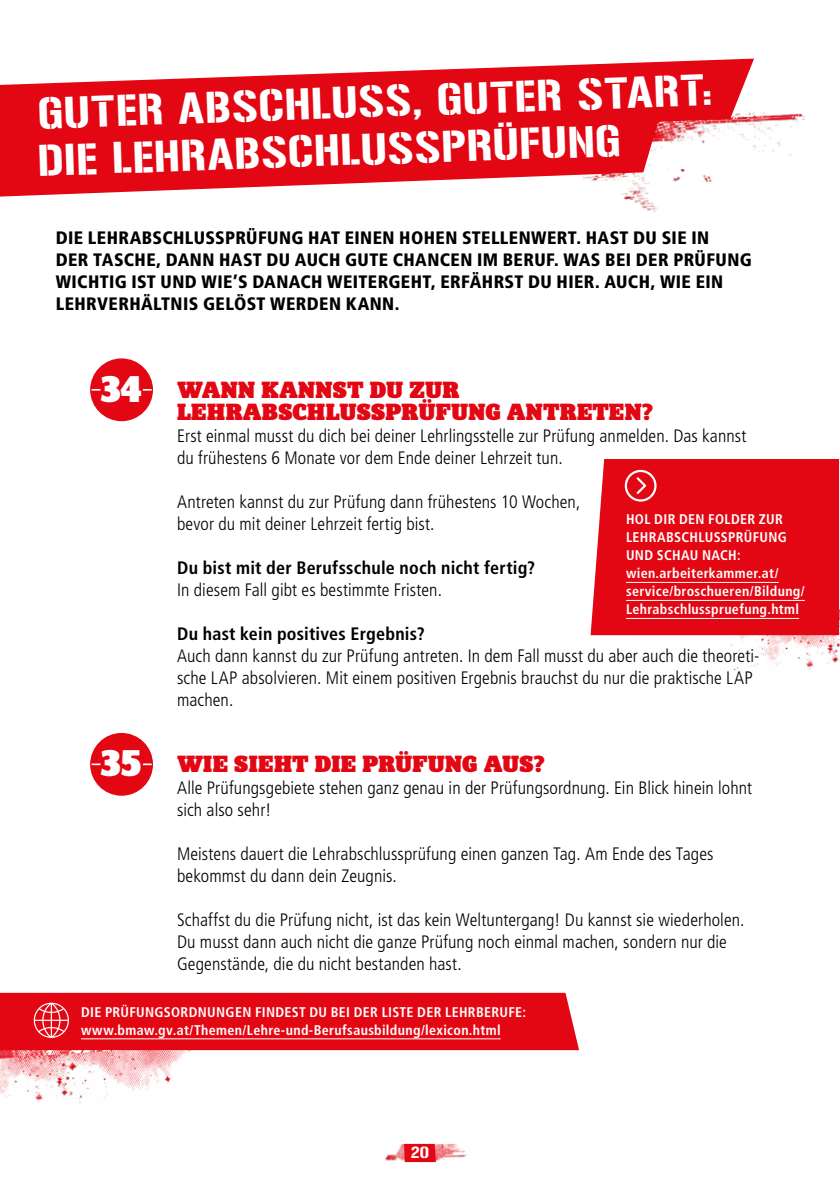
<style>
.page{position:relative;width:840px;height:1191px;background:#fff}
.page>*{position:absolute;margin:0;border:0;box-sizing:border-box;transform-origin:0 0}
.Kapitelüberschrift_Ebene_1{font:44px/47.4px "Gunplay";color:#fff}
.nummer_überschrift_ebene_2{font:900 38px "Sky Serif";color:#fff}
.Überschrift_Ebene_2{font:900 24px/22px "Sky Serif";letter-spacing:.005em;color:#e30613}
.Fließtext{font:300 condensed 18px/22px "Frutiger LT Std";letter-spacing:.005em;color:#000}
.Kapitel_Einleitung{font:900 condensed 18px/22px "Frutiger LT Std";letter-spacing:.02em;color:#000}
.Überschrift_Ebene_3{font:700 condensed 18px "Frutiger LT Std";letter-spacing:.015em;color:#000}
.t1{font:16px "Gunplay";color:#fff}
.Werbetext{font:700 condensed 14px/18px "Frutiger LT Std";letter-spacing:.025em;color:#fff}
</style>
<div class="page">
<img style="left:385px;top:1144px;width:82px;height:18px">
<svg style="left:404px;top:1143px;width:31px;height:19px"></svg>
<img style="left:624px;top:58px;width:182px;height:154px">
<svg style="left:0;top:59px;width:753px;height:86px;fill:#e30613"></svg>
<svg style="left:0;top:112px;width:660px;height:85px;background:#e72c37"></svg>
<div style="left:90px;top:358px;width:63px;height:63px;background:#e30613;border-radius:50%"></div>
<svg style="left:92px;top:389px;width:8px;height:2px"></svg>
<svg style="left:143px;top:389px;width:9px;height:2px"></svg>
<div style="left:90px;top:733px;width:63px;height:62px;background:#e30613;border-radius:50%"></div>
<svg style="left:92px;top:763px;width:8px;height:2px"></svg>
<svg style="left:143px;top:763px;width:9px;height:2px"></svg>
<img style="left:0;top:1050px;width:194px;height:53px">
<div style="left:0;top:992px;width:578px;height:58px;background:#e30613"></div>
<img style="left:631px;top:596px;width:208px;height:77px">
<div style="left:590px;top:459px;width:248px;height:176px;background:#e30613"></div>
<hr style="left:625px;top:582px;width:153px;height:1px;background:#fff">
<hr style="left:625px;top:600px;width:179px;height:1px;background:#fff">
<hr style="left:625px;top:618px;width:173px;height:1px;background:#fff">
<svg style="left:624px;top:470px;width:32px;height:31px"></svg>
<h1 class="Kapitelüberschrift_Ebene_1" style="left:35px;top:86px;width:676px;rotate:-2deg">GUTER ABSCHLUSS, GUTER START:<br>DIE LEHRABSCHLUSSPRÜFUNG</h1>
<p class="Kapitel_Einleitung" style="left:56px;top:227px;width:697px">DIE LEHRABSCHLUSSPRÜFUNG HAT EINEN HOHEN STELLENWERT. HAST DU SIE IN<br>DER TASCHE, DANN HAST DU AUCH GUTE CHANCEN IM BERUF. WAS BEI DER PRÜFUNG WICHTIG IST UND WIE’S DANACH WEITERGEHT, ERFÄHRST DU HIER. AUCH, WIE EIN LEHRVERHÄLTNIS GELÖST WERDEN KANN.</p>
<h2 class="nummer_überschrift_ebene_2" style="left:100px;top:366px;width:43px">34</h2>
<h2 class="nummer_überschrift_ebene_2" style="left:100px;top:741px;width:43px">35</h2>
<h2 class="Überschrift_Ebene_2" style="left:177px;top:379px;width:477px">WANN KANNST DU ZUR<br>LEHRABSCHLUSSPRÜFUNG ANTRETEN?</h2>
<p class="Fließtext" style="left:177px;top:425px;width:570px">Erst einmal musst du dich bei deiner Lehrlingsstelle zur Prüfung anmelden. Das kannst du frühestens 6 Monate vor dem Ende deiner Lehrzeit tun.</p>
<p class="Fließtext" style="left:177px;top:491px;width:404px">Antreten kannst du zur Prüfung dann frühestens 10 Wochen,</p>
<p class="Fließtext" style="left:177px;top:513px;width:259px">bevor du mit deiner Lehrzeit fertig bist.</p>
<h3 class="Überschrift_Ebene_3" style="left:177px;top:557px;width:359px">Du bist mit der Berufsschule noch nicht fertig?</h3>
<p class="Fließtext" style="left:177px;top:579px;width:266px">In diesem Fall gibt es bestimmte Fristen.</p>
<h3 class="Überschrift_Ebene_3" style="left:177px;top:623px;width:249px">Du hast kein positives Ergebnis?</h3>
<p class="Fließtext" style="left:177px;top:645px;width:583px">Auch dann kannst du zur Prüfung antreten. In dem Fall musst du aber auch die theoreti&shy;sche LAP absolvieren. Mit einem positiven Ergebnis brauchst du nur die praktische LAP machen.</p>
<p class="Werbetext" style="left:625px;top:510px;width:180px">HOL DIR DEN FOLDER ZUR<br>LEHRABSCHLUSSPRÜFUNG<br>UND SCHAU NACH: wien.arbeiterkammer.at/ service/broschueren/Bildung/<br>Lehrabschlusspruefung.html</p>
<h2 class="Überschrift_Ebene_2" style="left:177px;top:753px;width:369px">WIE SIEHT DIE PRÜFUNG AUS?</h2>
<p class="Fließtext" style="left:177px;top:777px;width:576px">Alle Prüfungsgebiete stehen ganz genau in der Prüfungsordnung. Ein Blick hinein lohnt sich also sehr!</p>
<p class="Fließtext" style="left:177px;top:843px;width:537px">Meistens dauert die Lehrabschlussprüfung einen ganzen Tag. Am Ende des Tages bekommst du dann dein Zeugnis.</p>
<p class="Fließtext" style="left:177px;top:909px;width:568px">Schaffst du die Prüfung nicht, ist das kein Weltuntergang! Du kannst sie wiederholen.<br>Du musst dann auch nicht die ganze Prüfung noch einmal machen, sondern nur die<br>Gegenstände, die du nicht bestanden hast.</p>
<p class="Werbetext" style="left:81px;top:1003px;width:446px">DIE PRÜFUNGSORDNUNGEN FINDEST DU BEI DER LISTE DER LEHRBERUFE: www.bmaw.gv.at/Themen/Lehre-und-Berufsausbildung/lexicon.html</p>
<p class="t1" style="left:410px;top:1141px;width:20px">20</p>
</div>
